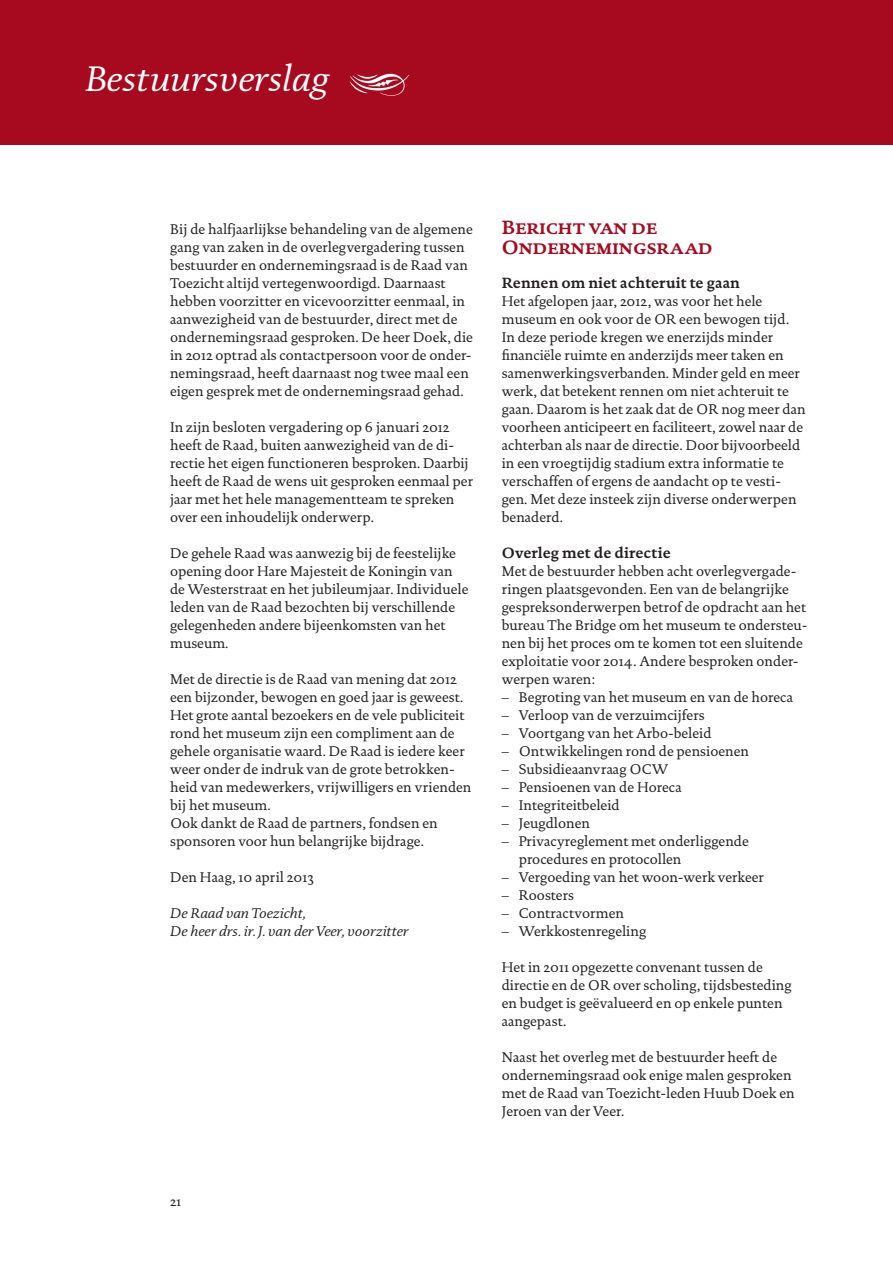
<style>
.page{position:relative;width:893px;height:1263px;background:#fff}
.page>*{position:absolute;margin:0;border:0;box-sizing:border-box;transform-origin:0 0}
.t1{font:italic 36px "DTL Documenta TOT";color:#fff}
.Italic-9_5_12{font:700 19.5px "DTL Documenta TOT Caps";color:#a7091e}
.Italic-9_5_12-2{font:700 15px "DTL Documenta TOT";color:#231f20}
.Italic-9_5_12-3{font:14.25px/18px "DTL Documenta TOT";color:#231f20}
.Italic-9_5_12-4{font:italic 14.25px "DTL Documenta TOT";color:#231f20}
.t2{font:13.5px "DTL Documenta TOT";color:#231f20}
</style>
<div class="page">
<div style="left:0;top:0;width:893px;height:145px;background:#a7091e"></div>
<p class="t1" style="left:85px;top:57px;width:245px">Bestuursverslag</p>
<p class="Italic-9_5_12-3" style="left:170px;top:220px;width:304px">Bij de halfjaarlijkse behandeling van de algemene gang van zaken in de overlegvergadering tussen bestuurder en ondernemingsraad is de Raad van Toezicht altijd vertegenwoordigd. Daarnaast hebben voorzitter en vicevoorzitter eenmaal, in aanwezigheid van de bestuurder, direct met de ondernemingsraad gesproken. De heer Doek, die in 2012 optrad als contactpersoon voor de onder&shy;nemingsraad, heeft daarnaast nog twee maal een eigen gesprek met de ondernemingsraad gehad.</p>
<p class="Italic-9_5_12-3" style="left:170px;top:418px;width:304px">In zijn besloten vergadering op 6 januari 2012 heeft de Raad, buiten aanwezigheid van de di&shy;rectie het eigen functioneren besproken. Daarbij heeft de Raad de wens uit gesproken eenmaal per jaar met het hele managementteam te spreken over een inhoudelijk onderwerp.</p>
<p class="Italic-9_5_12-3" style="left:170px;top:544px;width:300px">De gehele Raad was aanwezig bij de feestelijke opening door Hare Majesteit de Koningin van de Westerstraat en het jubileumjaar. Individuele leden van de Raad bezochten bij verschillende gelegenheden andere bijeenkomsten van het museum.</p>
<p class="Italic-9_5_12-3" style="left:170px;top:670px;width:303px">Met de directie is de Raad van mening dat 2012 een bijzonder, bewogen en goed jaar is geweest.<br>Het grote aantal bezoekers en de vele publiciteit rond het museum zijn een compliment aan de gehele organisatie waard. De Raad is iedere keer weer onder de indruk van de grote betrokken&shy;heid van medewerkers, vrijwilligers en vrienden bij het museum.</p>
<p class="Italic-9_5_12-3" style="left:170px;top:814px;width:269px">Ook dankt de Raad de partners, fondsen en sponsoren voor hun belangrijke bijdrage.</p>
<p class="Italic-9_5_12-3" style="left:170px;top:868px;width:145px">Den Haag, 10 april 2013</p>
<p class="Italic-9_5_12-4" style="left:170px;top:905px;width:137px">De Raad van Toezicht,</p>
<p class="Italic-9_5_12-4" style="left:170px;top:923px;width:240px">De heer drs. ir. J. van der Veer, voorzitter</p>
<p class="Italic-9_5_12" style="left:502px;top:215px;width:157px">Bericht van de</p>
<p class="Italic-9_5_12" style="left:502px;top:235px;width:212px">Ondernemingsraad</p>
<p class="Italic-9_5_12-2" style="left:502px;top:274px;width:240px">Rennen om niet achteruit te gaan</p>
<p class="Italic-9_5_12-3" style="left:502px;top:292px;width:306px">Het afgelopen jaar, 2012, was voor het hele museum en ook voor de OR een bewogen tijd.<br>In deze periode kregen we enerzijds minder financiële ruimte en anderzijds meer taken en samenwerkingsverbanden. Minder geld en meer werk, dat betekent rennen om niet achteruit te gaan. Daarom is het zaak dat de OR nog meer dan voorheen anticipeert en faciliteert, zowel naar de achterban als naar de directie. Door bijvoorbeeld in een vroegtijdig stadium extra informatie te verschaffen of ergens de aandacht op te vesti&shy;gen. Met deze insteek zijn diverse onderwerpen benaderd.</p>
<p class="Italic-9_5_12-2" style="left:502px;top:544px;width:171px">Overleg met de directie</p>
<p class="Italic-9_5_12-3" style="left:502px;top:562px;width:307px">Met de bestuurder hebben acht overlegvergade&shy;ringen plaatsgevonden. Een van de belangrijke gespreksonderwerpen betrof de opdracht aan het bureau The Bridge om het museum te ondersteu&shy;nen bij het proces om te komen tot een sluitende exploitatie voor 2014. Andere besproken onder&shy;werpen waren:</p>
<p class="Italic-9_5_12-3" style="left:502px;top:688px;width:293px">– Begroting van het museum en van de horeca</p>
<p class="Italic-9_5_12-3" style="left:502px;top:706px;width:205px">– Verloop van de verzuimcijfers</p>
<p class="Italic-9_5_12-3" style="left:502px;top:724px;width:211px">– Voortgang van het Arbo-beleid</p>
<p class="Italic-9_5_12-3" style="left:502px;top:742px;width:249px">– Ontwikkelingen rond de pensioenen</p>
<p class="Italic-9_5_12-3" style="left:502px;top:760px;width:168px">– Subsidieaanvraag OCW</p>
<p class="Italic-9_5_12-3" style="left:502px;top:778px;width:181px">– Pensioenen van de Horeca</p>
<p class="Italic-9_5_12-3" style="left:502px;top:796px;width:119px">– Integriteitbeleid</p>
<p class="Italic-9_5_12-3" style="left:502px;top:814px;width:90px">– Jeugdlonen</p>
<p class="Italic-9_5_12-3" style="left:519px;top:832px;width:232px;text-indent:-17px">– Privacyreglement met onderliggende procedures en protocollen</p>
<p class="Italic-9_5_12-3" style="left:502px;top:868px;width:264px">– Vergoeding van het woon-werk verkeer</p>
<p class="Italic-9_5_12-3" style="left:502px;top:886px;width:74px">– Roosters</p>
<p class="Italic-9_5_12-3" style="left:502px;top:904px;width:124px">– Contractvormen</p>
<p class="Italic-9_5_12-3" style="left:502px;top:922px;width:146px">– Werkkostenregeling</p>
<p class="Italic-9_5_12-3" style="left:502px;top:958px;width:291px">Het in 2011 opgezette convenant tussen de directie en de OR over scholing, tijdsbesteding en budget is geëvalueerd en op enkele punten aangepast.</p>
<p class="Italic-9_5_12-3" style="left:502px;top:1048px;width:294px">Naast het overleg met de bestuurder heeft de ondernemingsraad ook enige malen gesproken met de Raad van Toezicht-leden Huub Doek en Jeroen van der Veer.</p>
<p class="t2" style="left:170px;top:1193px;width:12px">21</p>
</div>
